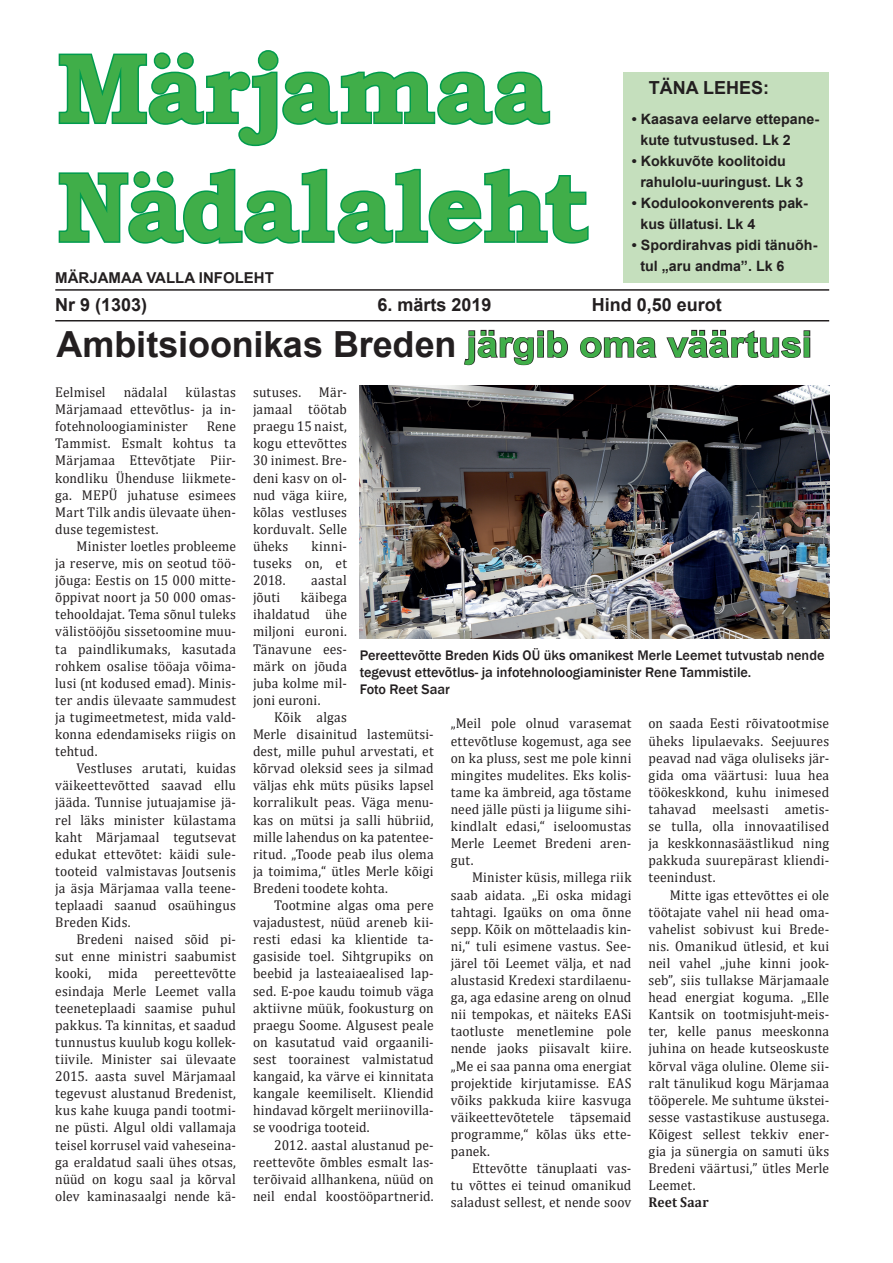
<style>
.page{position:relative;width:893px;height:1263px;background:#fff}
.page>*{position:absolute;margin:0;border:0;box-sizing:border-box;transform-origin:0 0}
.t1{font:700 99px/118.8px "Bookman Old Style";letter-spacing:-.01em;color:#40ae49}
.t2{font:700 36px "Arial";letter-spacing:-.005em;color:#231f20}
.t3{font:700 18px "Arial";color:#231f20}
.t4{font:700 15px "Arial";color:#231f20}
.t5{font:14.25px/17.1px "Cambria";letter-spacing:.015em;color:#231f20;text-align:justify;scale:.95 1}
.t6{font:700 14.25px/21px "Arial";color:#231f20}
.t7{font:500 14.25px/17.1px "Franklin Gothic";color:#231f20}
.t8{font:700 14.25px "Cambria";letter-spacing:.015em;color:#231f20;scale:.95 1}
.s1{color:#40ae49}
</style>
<div class="page">
<svg style="left:58px;top:50px;width:493px;height:97px"></svg>
<svg style="left:58px;top:168px;width:531px;height:76px"></svg>
<hr style="left:55px;top:289px;width:774px;height:2px;background:#231f20">
<hr style="left:55px;top:320px;width:774px;height:1px;background:#231f20">
<div style="left:623px;top:72px;width:206px;height:211px;background:#c5dfbd"></div>
<svg style="left:464px;top:329px;width:104px;height:37px"></svg>
<svg style="left:580px;top:337px;width:77px;height:21px"></svg>
<svg style="left:666px;top:329px;width:145px;height:29px"></svg>
<img style="left:360px;top:386px;width:469px;height:252px">
<h1 class="t1" style="left:56px;top:28px;width:535px">Märjamaa<br>Nädalaleht</h1>
<p class="t4" style="left:55px;top:267px;width:220px">MÄRJAMAA VALLA INFOLEHT</p>
<p class="t3" style="left:55px;top:292px;width:94px">Nr 9 (1303)</p>
<p class="t3" style="left:377px;top:292px;width:116px">6. märts 2019</p>
<p class="t3" style="left:592px;top:292px;width:132px">Hind 0,50 eurot</p>
<p class="t3" style="left:649px;top:75px;width:122px">TÄNA LEHES:</p>
<p class="t6" style="left:640px;top:109px;width:180px;text-indent:-9px">• Kaasava eelarve ettepane&shy;kute tutvustused. Lk 2</p>
<p class="t6" style="left:640px;top:151px;width:165px;text-indent:-9px">• Kokkuvõte koolitoidu rahulolu-uuringust. Lk 3</p>
<p class="t6" style="left:640px;top:193px;width:169px;text-indent:-9px">• Kodulookonverents pak&shy;kus üllatusi. Lk 4</p>
<p class="t6" style="left:640px;top:235px;width:178px;text-indent:-9px">• Spordirahvas pidi tänuõh&shy;tul „aru andma”. Lk 6</p>
<h2 class="t2" style="left:56px;top:319px;width:757px">Ambitsioonikas Breden <span class="s1">järgib oma väärtusi</span></h2>
<p class="t5" style="left:55px;top:383px;width:55px">Eelmisel</p>
<p class="t5" style="left:124px;top:383px;width:47px">nädalal</p>
<p class="t5" style="left:55px;top:383px;width:192px;text-indent:130px">külastas Märjamaad ettevõtlus- ja in&shy;fotehnoloogiaminister</p>
<p class="t5" style="left:253px;top:383px;width:100px">sutuses. Mär&shy;jamaal töötab praegu 15 naist, kogu ettevõttes 30 inimest. Bre&shy;deni kasv on ol&shy;nud väga kiire, kõlas vestluses korduvalt. Selle üheks</p>
<p class="t5" style="left:55px;top:418px;width:192px;text-indent:151px">Rene Tammist. Esmalt kohtus ta Märjamaa Ettevõtjate Piir&shy;kondliku Ühenduse liikmete&shy;ga. MEPÜ juhatuse esimees Mart Tilk andis ülevaate ühen&shy;duse tegemistest.</p>
<p class="t5" style="left:55px;top:537px;width:192px;text-indent:21px">Minister loetles probleeme ja reserve, mis on seotud töö&shy;jõuga: Eestis on 15 000 mitte&shy;õppivat noort ja 50 000 omas&shy;tehooldajat. Tema sõnul tuleks välistööjõu sissetoomine muu&shy;ta paindlikumaks, kasutada rohkem osalise tööaja võima&shy;lusi (nt kodused emad). Minis&shy;ter andis ülevaate sammudest ja tugimeetmetest, mida vald&shy;konna edendamiseks riigis on tehtud.</p>
<p class="t5" style="left:55px;top:760px;width:192px;text-indent:21px">Vestluses arutati, kuidas väikeettevõtted saavad ellu jääda. Tunnise jutuajamise jä&shy;rel läks minister külastama kaht Märjamaal tegutsevat edukat ettevõtet: käidi sule&shy;tooteid valmistavas Joutsenis ja äsja Märjamaa valla teene&shy;teplaadi saanud osaühingus Breden Kids.</p>
<p class="t5" style="left:55px;top:931px;width:192px;text-indent:21px">Bredeni naised sõid pi&shy;sut enne ministri saabumist kooki, mida pereettevõtte esindaja Merle Leemet valla teeneteplaadi saamise puhul pakkus. Ta kinnitas, et saadud tunnustus kuulub kogu kollek&shy;tiivile. Minister sai ülevaate 2015. aasta suvel Märjamaal tegevust alustanud Bredenist, kus kahe kuuga pandi tootmi&shy;ne püsti. Algul oldi vallamaja teisel korrusel vaid vaheseina&shy;ga eraldatud saali ühes otsas, nüüd on kogu saal ja kõrval olev kaminasaalgi nende kä-</p>
<p class="t5" style="left:253px;top:537px;width:100px;text-indent:58px">kinni&shy;tuseks on, et 2018.</p>
<p class="t5" style="left:311px;top:572px;width:39px">aastal</p>
<p class="t5" style="left:253px;top:589px;width:100px;text-indent:48px">käibega ihaldatud ühe miljoni euroni.<br>Tänavune ees&shy;märk on jõuda juba kolme mil&shy;joni euroni.</p>
<p class="t5" style="left:253px;top:708px;width:192px;text-align:left;text-indent:21px">Kõik algas<br>Merle disainitud lastemütsi&shy;dest, mille puhul arvestati, et kõrvad oleksid sees ja silmad väljas ehk müts püsiks lapsel korralikult peas. Väga menu&shy;kas on mütsi ja salli hübriid, mille lahendus on ka patentee&shy;ritud. „Toode peab ilus olema ja toimima,“ ütles Merle kõigi<br>Bredeni toodete kohta.</p>
<p class="t5" style="left:253px;top:896px;width:192px;text-indent:21px">Tootmine algas oma pere vajadustest, nüüd areneb kii&shy;resti edasi ka klientide ta&shy;gasiside toel. Sihtgrupiks on beebid ja lasteaiaealised lap&shy;sed. E-poe kaudu toimub väga aktiivne müük, fookusturg on praegu Soome. Algusest peale on kasutatud vaid orgaanili&shy;sest toorainest valmistatud kangaid, ka värve ei kinnitata kangale keemiliselt. Kliendid hindavad kõrgelt meriinovilla&shy;se voodriga tooteid.</p>
<p class="t5" style="left:253px;top:1136px;width:192px;text-indent:21px">2012. aastal alustanud pe&shy;reettevõte õmbles esmalt las&shy;terõivaid allhankena, nüüd on neil endal koostööpartnerid.</p>
<p class="t5" style="left:253px;top:589px;width:30px">jõuti</p>
<p class="t7" style="left:360px;top:647px;width:466px">Pereettevõtte Breden Kids OÜ üks omanikest Merle Leemet tutvustab nende tegevust ettevõtlus- ja infotehnoloogiaminister Rene Tammistile.<br>Foto Reet Saar</p>
<p class="t5" style="left:451px;top:715px;width:192px">„Meil pole olnud varasemat ettevõtluse kogemust, aga see on ka pluss, sest me pole kinni mingites mudelites. Eks kolis&shy;tame ka ämbreid, aga tõstame need jälle püsti ja liigume sihi&shy;kindlalt edasi,“ iseloomustas Merle Leemet Bredeni aren&shy;gut.</p>
<p class="t5" style="left:451px;top:869px;width:192px;text-indent:21px">Minister küsis, millega riik saab aidata. „Ei oska midagi tahtagi. Igaüks on oma õnne sepp. Kõik on mõttelaadis kin&shy;ni,“ tuli esimene vastus. See&shy;järel tõi Leemet välja, et nad alustasid Kredexi stardilaenu&shy;ga, aga edasine areng on olnud nii tempokas, et näiteks EASi taotluste menetlemine pole nende jaoks piisavalt kiire. „Me ei saa panna oma energiat projektide kirjutamisse. EAS võiks pakkuda kiire kasvuga väikeettevõtetele täpsemaid programme,“ kõlas üks ette&shy;panek.</p>
<p class="t5" style="left:451px;top:1160px;width:192px;text-indent:21px">Ettevõtte tänuplaati vas&shy;tu võttes ei teinud omanikud saladust sellest, et nende soov</p>
<p class="t5" style="left:648px;top:715px;width:192px">on saada Eesti rõivatootmise üheks lipulaevaks. Seejuures peavad nad väga oluliseks jär&shy;gida oma väärtusi: luua hea töökeskkond, kuhu inimesed tahavad meelsasti ametis&shy;se tulla, olla innovaatilised ja keskkonnasäästlikud ning pakkuda suurepärast kliendi&shy;teenindust.</p>
<p class="t5" style="left:648px;top:886px;width:192px;text-indent:21px">Mitte igas ettevõttes ei ole töötajate vahel nii head oma&shy;vahelist sobivust kui Brede&shy;nis. Omanikud ütlesid, et kui neil vahel „juhe kinni jook&shy;seb”, siis tullakse Märjamaale head energiat koguma. „Elle Kantsik on tootmisjuht-meis&shy;ter, kelle panus meeskonna juhina on heade kutseoskuste kõrval väga oluline. Oleme sii&shy;ralt tänulikud kogu Märjamaa tööperele. Me suhtume ükstei&shy;sesse vastastikuse austusega.<br>Kõigest sellest tekkiv ener&shy;gia ja sünergia on samuti üks Bredeni väärtusi,” ütles Merle Leemet.</p>
<p class="t8" style="left:648px;top:1192px;width:65px">Reet Saar</p>
</div>
